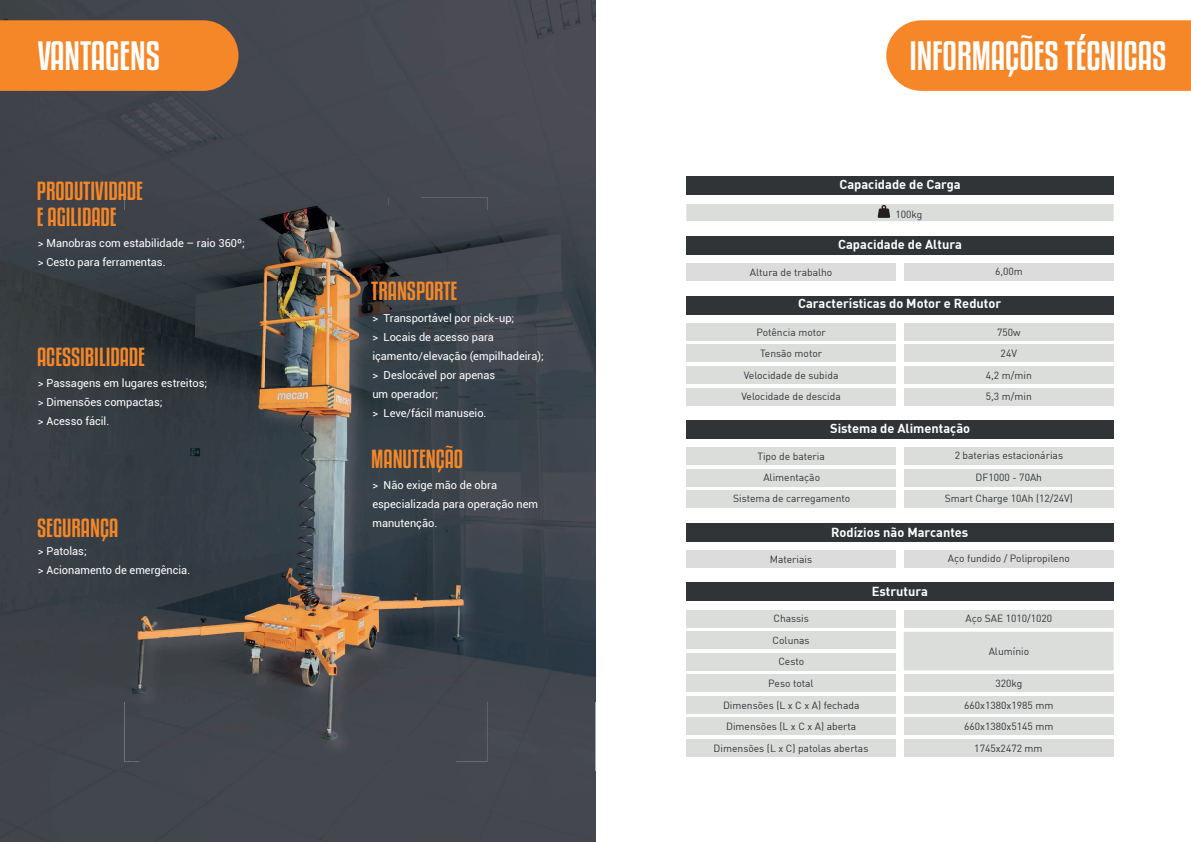
<style>
.page{position:relative;width:1191px;height:842px;background:#fff}
.page>*{position:absolute;margin:0;border:0;box-sizing:border-box;transform-origin:0 0}
.t1{font:36px "Kenyan Coffee Rg";color:#fff}
.t2{font:23px/26px "Kenyan Coffee Rg";color:#f58728}
.t3{font:700 12.8px "DIN Pro Grupo Orguel";color:#fff}
.t4{font:11px/19px "Roboto";color:#fff}
.t5{font:10.3px/21.5px "DIN Pro Grupo Orguel";color:#303437;text-align:center}
</style>
<div class="page">
<div style="left:0;top:0;width:560px;height:140px;background:#454850"></div>
<img style="left:560px;top:0;width:35px;height:281px">
<div style="left:0;top:140px;width:140px;height:70px;background:#3f4249"></div>
<div style="left:140px;top:140px;width:280px;height:57px;background:#42464d"></div>
<div style="left:420px;top:140px;width:140px;height:70px;background:#454850"></div>
<img style="left:0;top:210px;width:125px;height:492px">
<img style="left:487px;top:210px;width:73px;height:71px">
<img style="left:487px;top:281px;width:108px;height:421px">
<div style="left:0;top:702px;width:140px;height:140px;background:#41444b"></div>
<div style="left:455px;top:702px;width:140px;height:140px;background:#44474f"></div>
<div style="left:140px;top:762px;width:315px;height:80px;background:#44474f"></div>
<div style="left:0;top:20px;width:238px;height:71px;background:#f58729"></div>
<div style="left:886px;top:20px;width:305px;height:71px;background:#f58729"></div>
<div style="left:125px;top:197px;width:362px;height:35px;background:#42464d"></div>
<img style="left:125px;top:232px;width:8px;height:283px">
<img style="left:465px;top:232px;width:22px;height:283px">
<img style="left:125px;top:515px;width:32px;height:247px">
<img style="left:454px;top:515px;width:33px;height:247px">
<div style="left:157px;top:740px;width:297px;height:22px;background:#44474f"></div>
<img style="left:133px;top:205px;width:332px;height:535px">
<div style="left:904px;top:632px;width:209px;height:38px;background:#daddda"></div>
<div style="left:686px;top:176px;width:427px;height:19px;background:#303437"></div>
<div style="left:686px;top:236px;width:427px;height:19px;background:#303437"></div>
<div style="left:686px;top:264px;width:210px;height:17px;background:#daddda"></div>
<div style="left:903px;top:264px;width:210px;height:17px;background:#daddda"></div>
<div style="left:686px;top:296px;width:427px;height:19px;background:#303437"></div>
<div style="left:686px;top:323px;width:210px;height:17px;background:#daddda"></div>
<div style="left:903px;top:323px;width:210px;height:17px;background:#daddda"></div>
<div style="left:686px;top:523px;width:427px;height:19px;background:#303437"></div>
<div style="left:686px;top:550px;width:210px;height:18px;background:#daddda"></div>
<div style="left:903px;top:550px;width:210px;height:18px;background:#daddda"></div>
<div style="left:686px;top:420px;width:427px;height:19px;background:#303437"></div>
<div style="left:686px;top:448px;width:210px;height:17px;background:#daddda"></div>
<div style="left:903px;top:448px;width:210px;height:17px;background:#daddda"></div>
<div style="left:686px;top:469px;width:210px;height:17px;background:#daddda"></div>
<div style="left:903px;top:469px;width:210px;height:17px;background:#daddda"></div>
<div style="left:686px;top:491px;width:210px;height:17px;background:#daddda"></div>
<div style="left:903px;top:491px;width:210px;height:17px;background:#daddda"></div>
<div style="left:686px;top:345px;width:210px;height:17px;background:#daddda"></div>
<div style="left:903px;top:345px;width:210px;height:17px;background:#daddda"></div>
<div style="left:686px;top:366px;width:210px;height:18px;background:#daddda"></div>
<div style="left:903px;top:366px;width:210px;height:18px;background:#daddda"></div>
<div style="left:686px;top:388px;width:210px;height:17px;background:#daddda"></div>
<div style="left:903px;top:388px;width:210px;height:17px;background:#daddda"></div>
<div style="left:686px;top:582px;width:427px;height:19px;background:#303437"></div>
<div style="left:686px;top:610px;width:210px;height:17px;background:#daddda"></div>
<div style="left:903px;top:610px;width:210px;height:17px;background:#daddda"></div>
<div style="left:686px;top:632px;width:210px;height:17px;background:#daddda"></div>
<div style="left:686px;top:653px;width:210px;height:17px;background:#daddda"></div>
<div style="left:686px;top:675px;width:210px;height:17px;background:#daddda"></div>
<div style="left:903px;top:675px;width:210px;height:17px;background:#daddda"></div>
<div style="left:686px;top:696px;width:210px;height:17px;background:#daddda"></div>
<div style="left:903px;top:696px;width:210px;height:17px;background:#daddda"></div>
<div style="left:686px;top:718px;width:210px;height:17px;background:#daddda"></div>
<div style="left:903px;top:718px;width:210px;height:17px;background:#daddda"></div>
<div style="left:686px;top:739px;width:210px;height:17px;background:#daddda"></div>
<div style="left:903px;top:739px;width:210px;height:17px;background:#daddda"></div>
<div style="left:686px;top:204px;width:427px;height:17px;background:#daddda"></div>
<h1 class="t1" style="left:38px;top:31px;width:124px">VANTAGENS</h1>
<h1 class="t1" style="left:909px;top:32px;width:258px">INFORMAÇÕES TÉCNICAS</h1>
<h2 class="t2" style="left:37px;top:177px;width:108px">PRODUTIVIDADE<br>E AGILIDADE</h2>
<p class="t4" style="left:38px;top:233px;width:208px">&gt; Manobras com estabilidade – raio 360º; &gt; Cesto para ferramentas.</p>
<h2 class="t2" style="left:37px;top:343px;width:109px">ACESSIBILIDADE</h2>
<p class="t4" style="left:38px;top:373px;width:171px">&gt; Passagens em lugares estreitos; &gt; Dimensões compactas;<br>&gt; Acesso fácil.</p>
<h2 class="t2" style="left:37px;top:514px;width:83px">SEGURANÇA</h2>
<p class="t4" style="left:38px;top:541px;width:154px">&gt; Patolas;<br>&gt; Acionamento de emergência.</p>
<h2 class="t2" style="left:371px;top:277px;width:87px">TRANSPORTE</h2>
<p class="t4" style="left:372px;top:308px;width:173px">&gt; Transportável por pick-up;<br>&gt; Locais de acesso para içamento/elevação (empilhadeira); &gt; Deslocável por apenas<br>um operador;<br>&gt; Leve/fácil manuseio.</p>
<h2 class="t2" style="left:371px;top:444px;width:93px">MANUTENÇÃO</h2>
<p class="t4" style="left:372px;top:475px;width:167px">&gt; Não exige mão de obra especializada para operação nem manutenção.</p>
<p class="t3" style="left:839px;top:176px;width:123px">Capacidade de Carga</p>
<p class="t5" style="left:895px;top:203px;width:28px">100kg</p>
<p class="t3" style="left:838px;top:236px;width:125px">Capacidade de Altura</p>
<p class="t5" style="left:750px;top:261px;width:84px">Altura de trabalho</p>
<p class="t5" style="left:995px;top:260px;width:29px">6,00m</p>
<p class="t3" style="left:798px;top:295px;width:205px">Características do Motor e Redutor</p>
<p class="t5" style="left:756px;top:321px;width:71px">Potência motor</p>
<p class="t5" style="left:997px;top:321px;width:25px">750w</p>
<p class="t5" style="left:760px;top:342px;width:64px">Tensão motor</p>
<p class="t5" style="left:1000px;top:342px;width:18px">24V</p>
<p class="t5" style="left:743px;top:364px;width:96px">Velocidade de subida</p>
<p class="t5" style="left:985px;top:364px;width:48px">4,2 m/min</p>
<p class="t5" style="left:741px;top:385px;width:101px">Velocidade de descida</p>
<p class="t5" style="left:985px;top:385px;width:48px">5,3 m/min</p>
<p class="t3" style="left:830px;top:420px;width:141px">Sistema de Alimentação</p>
<p class="t5" style="left:757px;top:445px;width:69px">Tipo de bateria</p>
<p class="t5" style="left:954px;top:444px;width:110px">2 baterias estacionárias</p>
<p class="t5" style="left:763px;top:466px;width:58px">Alimentação</p>
<p class="t5" style="left:975px;top:466px;width:68px">DF1000 - 70Ah</p>
<p class="t5" style="left:733px;top:488px;width:118px">Sistema de carregamento</p>
<p class="t5" style="left:944px;top:488px;width:130px">Smart Charge 10Ah (12/24V)</p>
<p class="t3" style="left:831px;top:524px;width:139px">Rodízios não Marcantes</p>
<p class="t5" style="left:769px;top:548px;width:44px">Materiais</p>
<p class="t5" style="left:948px;top:547px;width:123px">Aço fundido / Polipropileno</p>
<p class="t3" style="left:871px;top:583px;width:58px">Estrutura</p>
<p class="t5" style="left:773px;top:608px;width:37px">Chassis</p>
<p class="t5" style="left:965px;top:608px;width:88px">Aço SAE 1010/1020</p>
<p class="t5" style="left:772px;top:629px;width:39px">Colunas</p>
<p class="t5" style="left:988px;top:640px;width:42px">Alumínio</p>
<p class="t5" style="left:768px;top:651px;width:47px">Cesto<br>Peso total</p>
<p class="t5" style="left:995px;top:672px;width:28px">320kg</p>
<p class="t5" style="left:723px;top:694px;width:138px">Dimensões (L x C x A) fechada</p>
<p class="t5" style="left:964px;top:694px;width:91px">660x1380x1985 mm</p>
<p class="t5" style="left:726px;top:715px;width:132px">Dimensões (L x C x A) aberta</p>
<p class="t5" style="left:964px;top:715px;width:91px">660x1380x5145 mm</p>
<p class="t5" style="left:713px;top:737px;width:156px">Dimensões (L x C) patolas abertas</p>
<p class="t5" style="left:974px;top:737px;width:70px">1745x2472 mm</p>
</div>
